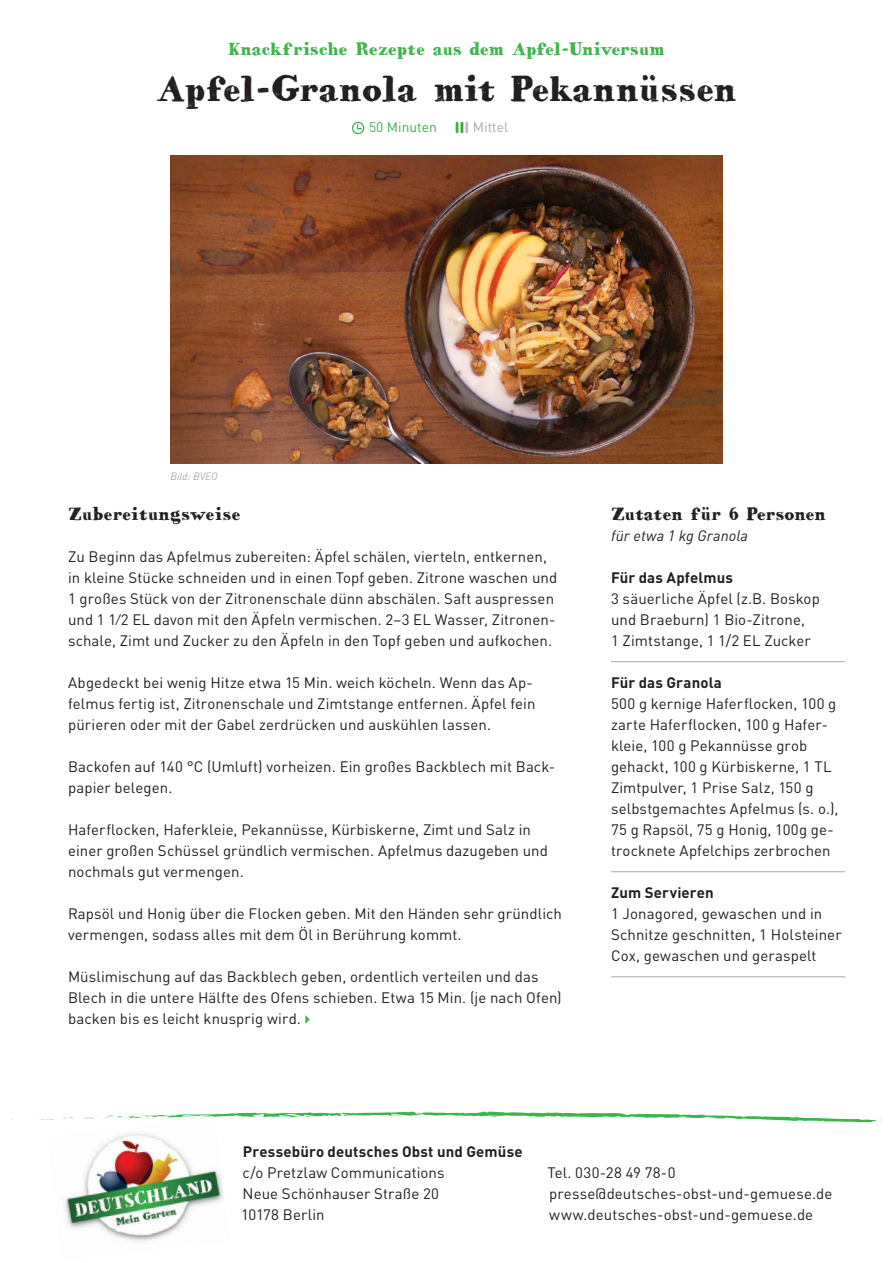
<style>
.page{position:relative;width:893px;height:1263px;background:#fff}
.page>*{position:absolute;margin:0;border:0;box-sizing:border-box;transform-origin:0 0}
.t1{font:500 30px "HVD Bodedo";letter-spacing:-.025em;color:#231f20}
.t2{font:15px/21px "DIN";letter-spacing:.005em;color:#231f20}
.t3{font:700 15px "DIN";letter-spacing:.01em;color:#231f20}
.t4{font:500 15px "HVD Bodedo";letter-spacing:-.02em;color:#3cb54b}
.t5{font:500 15px "HVD Bodedo";color:#231f20}
.t6{font:italic 15px "DIN Pro";letter-spacing:.005em;color:#231f20}
.t7{font:13.8px "DIN Pro";color:#40ae49}
.t8{font:13.8px "DIN Pro";color:#a8a9ad}
.t9{font:italic 10.5px "DIN Pro";color:#a8a9ad}
</style>
<div class="page">
<img style="left:170px;top:155px;width:553px;height:308px">
<svg style="left:87px;top:1111px;width:795px;height:12px"></svg>
<hr style="left:611px;top:661px;width:234px;height:1px;background:#a7aaaa">
<hr style="left:611px;top:871px;width:234px;height:1px;background:#a7aaaa">
<img style="left:47px;top:1117px;width:183px;height:125px">
<hr style="left:611px;top:976px;width:234px;height:1px;background:#a7aaaa">
<svg style="left:305px;top:1015px;width:5px;height:9px"></svg>
<svg style="left:352px;top:122px;width:12px;height:12px"></svg>
<svg style="left:456px;top:122px;width:12px;height:11px"></svg>
<p class="t4" style="left:228px;top:38px;width:439px">Knackfrische Rezepte aus dem Apfel-Universum</p>
<h1 class="t1" style="left:156px;top:66px;width:582px">Apfel-Granola mit Pekannüssen</h1>
<p class="t7" style="left:369px;top:116px;width:69px">50 Minuten</p>
<p class="t8" style="left:473px;top:116px;width:37px">Mittel</p>
<p class="t9" style="left:170px;top:467px;width:49px">Bild: BVEO</p>
<p class="t5" style="left:68px;top:502px;width:174px">Zubereitungsweise</p>
<p class="t2" style="left:68px;top:546px;width:491px">Zu Beginn das Apfelmus zubereiten: Äpfel schälen, vierteln, entkernen, in kleine Stücke schneiden und in einen Topf geben. Zitrone waschen und 1 großes Stück von der Zitronenschale dünn abschälen. Saft auspressen und 1 1⁄2 EL davon mit den Äpfeln vermischen. 2–3 EL Wasser, Zitronen&shy;schale, Zimt und Zucker zu den Äpfeln in den Topf geben und aufkochen.</p>
<p class="t2" style="left:68px;top:672px;width:469px">Abgedeckt bei wenig Hitze etwa 15 Min. weich köcheln. Wenn das Ap&shy;felmus fertig ist, Zitronenschale und Zimtstange entfernen. Äpfel fein pürieren oder mit der Gabel zerdrücken und auskühlen lassen.</p>
<p class="t2" style="left:68px;top:756px;width:489px">Backofen auf 140 °C (Umluft) vorheizen. Ein großes Backblech mit Back&shy;papier belegen.</p>
<p class="t2" style="left:68px;top:819px;width:481px">Haferflocken, Haferkleie, Pekannüsse, Kürbiskerne, Zimt und Salz in einer großen Schüssel gründlich vermischen. Apfelmus dazugeben und nochmals gut vermengen.</p>
<p class="t2" style="left:68px;top:903px;width:495px">Rapsöl und Honig über die Flocken geben. Mit den Händen sehr gründlich vermengen, sodass alles mit dem Öl in Berührung kommt.</p>
<p class="t2" style="left:68px;top:966px;width:495px">Müslimischung auf das Backblech geben, ordentlich verteilen und das<br>Blech in die untere Hälfte des Ofens schieben. Etwa 15 Min. (je nach Ofen) backen bis es leicht knusprig wird.</p>
<p class="t5" style="left:611px;top:502px;width:216px">Zutaten für 6 Personen</p>
<p class="t6" style="left:611px;top:524px;width:138px">für etwa 1 kg Granola</p>
<p class="t3" style="left:611px;top:568px;width:124px">Für das Apfelmus</p>
<p class="t2" style="left:611px;top:588px;width:210px">3 säuerliche Äpfel (z.B. Boskop und Braeburn) 1 Bio-Zitrone,<br>1 Zimtstange, 1 1/2 EL Zucker</p>
<p class="t3" style="left:611px;top:673px;width:112px">Für das Granola</p>
<p class="t2" style="left:611px;top:693px;width:229px">500 g kernige Haferflocken, 100 g zarte Haferflocken, 100 g Hafer&shy;kleie, 100 g Pekannüsse grob gehackt, 100 g Kürbiskerne, 1 TL<br>Zimtpulver, 1 Prise Salz, 150 g selbstgemachtes Apfelmus (s. o.),<br>75 g Rapsöl, 75 g Honig, 100g ge&shy;trocknete Apfelchips zerbrochen</p>
<p class="t3" style="left:611px;top:883px;width:104px">Zum Servieren</p>
<p class="t2" style="left:611px;top:903px;width:232px">1 Jonagored, gewaschen und in<br>Schnitze geschnitten, 1 Holsteiner<br>Cox, gewaschen und geraspelt</p>
<p class="t3" style="left:243px;top:1142px;width:281px">Pressebüro deutsches Obst und Gemüse</p>
<p class="t2" style="left:241px;top:1162px;width:205px">c/o Pretzlaw Communications<br>Neue Schönhauser Straße 20<br>10178 Berlin</p>
<p class="t2" style="left:548px;top:1162px;width:286px">Tel. 030-28 49 78-0 presse@deutsches-obst-und-gemuese.de www.deutsches-obst-und-gemuese.de</p>
</div>
